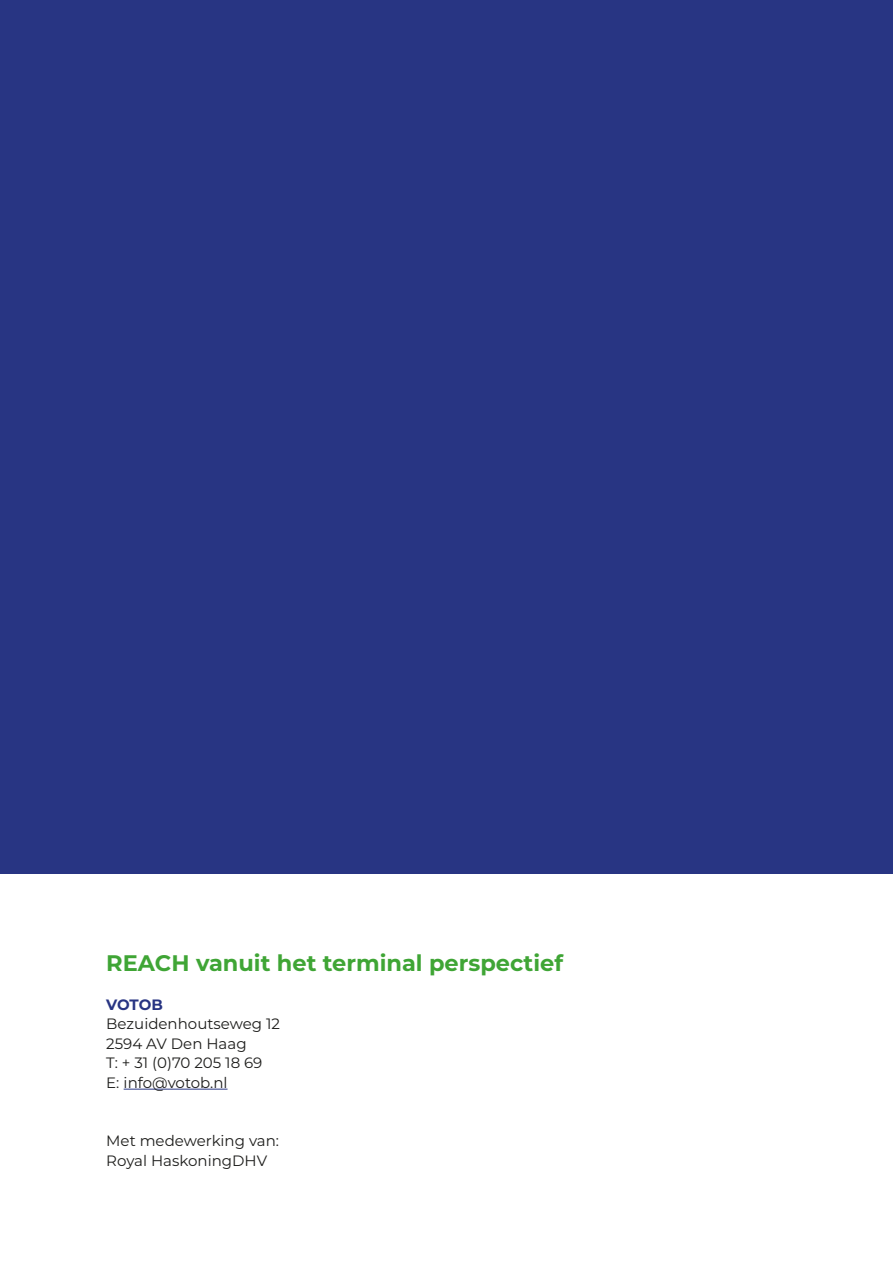
<style>
.page{position:relative;width:893px;height:1263px;background:#fff}
.page>*{position:absolute;margin:0;border:0;box-sizing:border-box;transform-origin:0 0}
.t1{font:700 22.5px "Montserrat";color:#3fa535}
.t2{font:15px/19.5px "Montserrat";color:#1d1d1b}
.t3{font:700 15px "Montserrat";letter-spacing:-.01em;color:#283583}
</style>
<div class="page">
<hr style="left:124px;top:1089px;width:104px;height:1px;background:#283583">
<div style="left:0;top:0;width:893px;height:873px;background:#283583"></div>
<h1 class="t1" style="left:106px;top:946px;width:458px">REACH vanuit het terminal perspectief</h1>
<p class="t3" style="left:106px;top:993px;width:58px">VOTOB</p>
<p class="t2" style="left:106px;top:1013px;width:175px">Bezuidenhoutseweg 12<br>2594 AV Den Haag<br>T: + 31 (0)70 205 18 69<br>E: info@votob.nl</p>
<p class="t2" style="left:106px;top:1130px;width:174px">Met medewerking van:<br>Royal HaskoningDHV</p>
</div>
